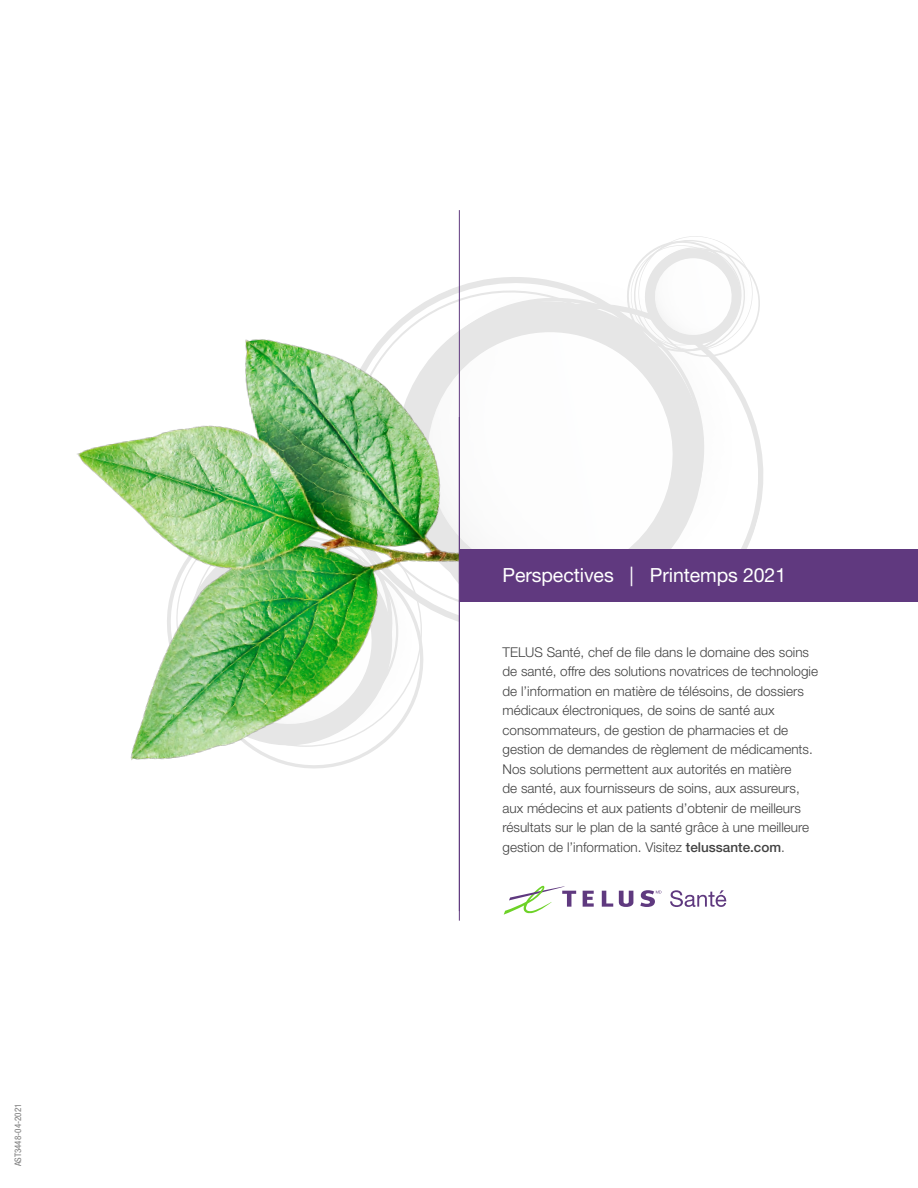
<style>
.page{position:relative;width:918px;height:1188px;background:#fff}
.page>*{position:absolute;margin:0;border:0;box-sizing:border-box;transform-origin:0 0}
.t1{font:19.5px "Helvetica Neue LT Std";letter-spacing:-.005em;color:#fff}
.t2{font:300 13.5px/19.5px "Helvetica Neue LT Std";color:#424242}
.t3{font:condensed 9px "Helvetica Neue LT Std";color:#797979}
.s1{font-weight:500}
</style>
<div class="page">
<svg style="left:741px;top:392px;width:38px;height:158px"></svg>
<svg style="left:458px;top:279px;width:283px;height:271px"></svg>
<svg style="left:461px;top:332px;width:229px;height:218px"></svg>
<svg style="left:461px;top:336px;width:162px;height:11px"></svg>
<svg style="left:461px;top:347px;width:175px;height:203px"></svg>
<svg style="left:623px;top:236px;width:137px;height:126px"></svg>
<img style="left:77px;top:281px;width:384px;height:524px">
<div style="left:459px;top:550px;width:437px;height:465px;background:#fff"></div>
<hr style="left:459px;top:210px;width:1px;height:711px;background:#60397f">
<div style="left:459px;top:550px;width:459px;height:52px;background:#60397f"></div>
<svg style="left:583px;top:891px;width:11px;height:16px"></svg>
<svg style="left:602px;top:891px;width:11px;height:16px"></svg>
<svg style="left:619px;top:891px;width:14px;height:16px"></svg>
<svg style="left:504px;top:886px;width:72px;height:29px"></svg>
<svg style="left:640px;top:890px;width:21px;height:17px"></svg>
<svg style="left:670px;top:890px;width:56px;height:17px"></svg>
<p class="t3" style="left:13px;top:1166px;width:64px;rotate:-90deg">AST3448-04-2021</p>
<p class="t1" style="left:503px;top:563px;width:285px">Perspectives | Printemps 2021</p>
<p class="t2" style="left:503px;top:642px;width:317px">TELUS Santé, chef de file dans le domaine des soins de santé, offre des solutions novatrices de technologie de l’information en matière de télésoins, de dossiers médicaux électroniques, de soins de santé aux consommateurs, de gestion de pharmacies et de gestion de demandes de règlement de médicaments.<br>Nos solutions permettent aux autorités en matière<br>de santé, aux fournisseurs de soins, aux assureurs, aux médecins et aux patients d’obtenir de meilleurs résultats sur le plan de la santé grâce à une meilleure gestion de l’information. Visitez <span class="s1">telussante.com</span>.</p>
</div>
